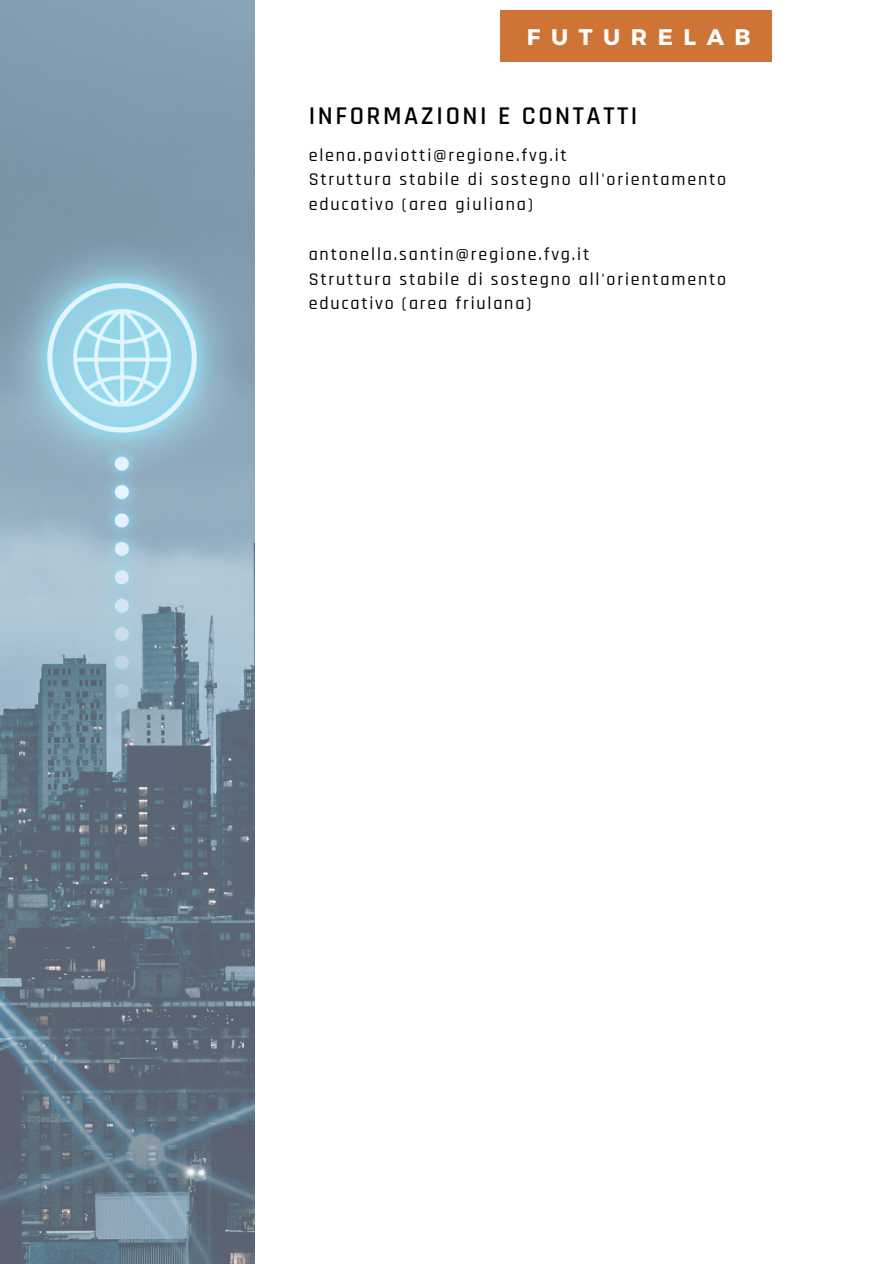
<style>
.page{position:relative;width:894px;height:1264px;background:#fff}
.page>*{position:absolute;margin:0;border:0;box-sizing:border-box;transform-origin:0 0}
.t1{font:600 25.8px "Rajdhani";letter-spacing:.1em;color:#000}
.t2{font:700 22.5px "Montserrat";letter-spacing:.47em;color:#fff}
.t3{font:500 18px/24.8px "Rajdhani";letter-spacing:.1em;color:#000}
</style>
<div class="page">
<div style="left:500px;top:10px;width:271px;height:52px;background:#cf7437"></div>
<img style="left:0;top:0;width:255px;height:1263px">
<p class="t2" style="left:526px;top:22px;width:225px">FUTURELAB</p>
<p class="t1" style="left:308px;top:100px;width:330px">INFORMAZIONI E CONTATTI</p>
<p class="t3" style="left:308px;top:143px;width:260px">elena.paviotti@regione.fvg.it</p>
<p class="t3" style="left:308px;top:168px;width:419px">Struttura stabile di sostegno all'orientamento educativo (area giuliana)</p>
<p class="t3" style="left:308px;top:242px;width:282px">antonella.santin@regione.fvg.it</p>
<p class="t3" style="left:308px;top:267px;width:419px">Struttura stabile di sostegno all'orientamento educativo (area friulana)</p>
</div>
